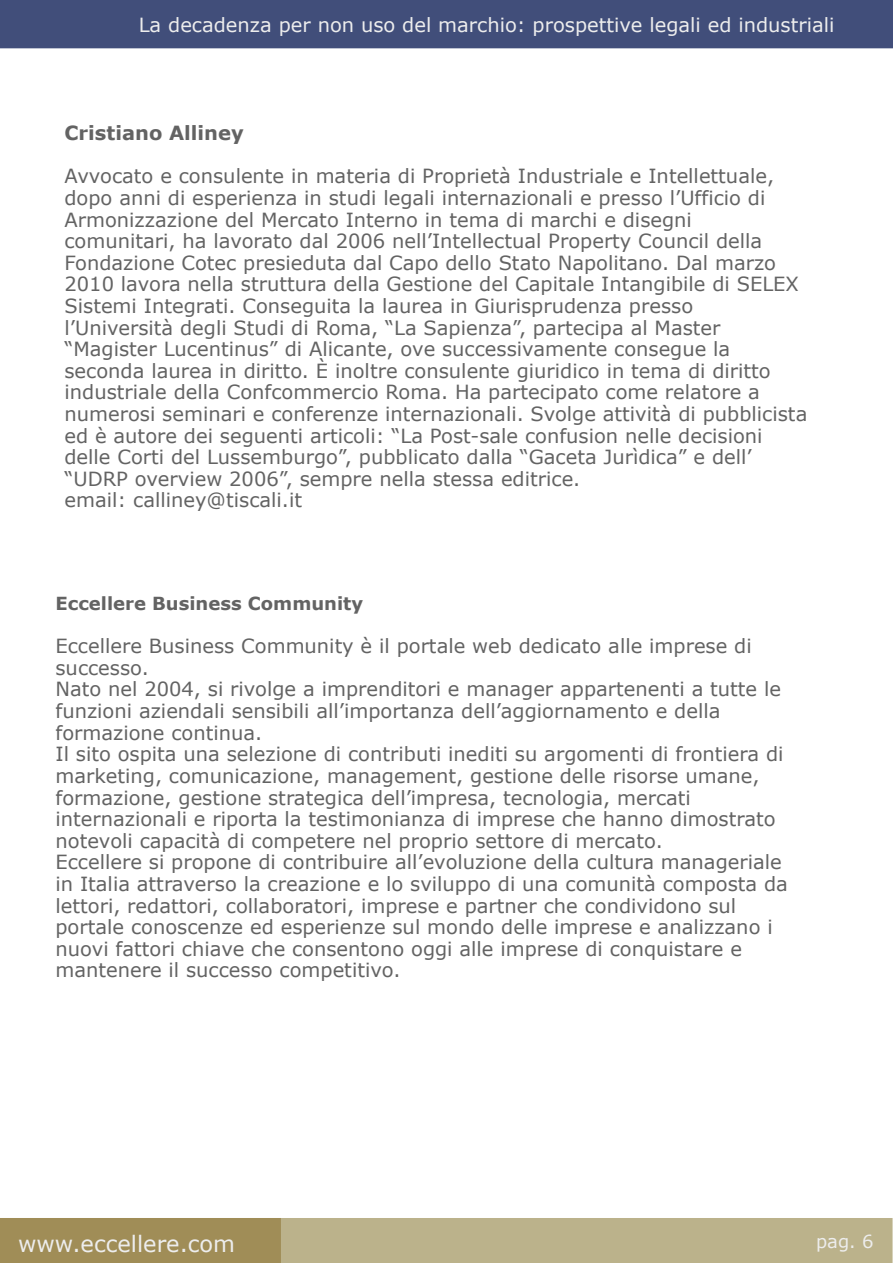
<style>
.page{position:relative;width:893px;height:1263px;background:#fff}
.page>*{position:absolute;margin:0;border:0;box-sizing:border-box;transform-origin:0 0}
.t1{font:22.5px "Verdana";color:#ededed}
.t2{font:19.5px/21.6px "Verdana";color:#636363}
.t3{font:19.5px "Verdana";color:#ededed}
.t4{font:700 19.5px "Verdana";color:#636363}
.t5{font:700 18px "Verdana";color:#636363}
.t6{font:18px "Verdana";color:#ededed}
</style>
<div class="page">
<div style="left:0;top:1218px;width:892px;height:45px;background:#bbb28b"></div>
<div style="left:0;top:1218px;width:281px;height:45px;background:#a08d57"></div>
<div style="left:0;top:0;width:893px;height:48px;background:#414e7a"></div>
<p class="t3" style="left:139px;top:12px;width:697px">La decadenza per non uso del marchio: prospettive legali ed industriali</p>
<p class="t4" style="left:64px;top:121px;width:181px">Cristiano Alliney</p>
<p class="t2" style="left:64px;top:165px;width:744px">Avvocato e consulente in materia di Proprietà Industriale e Intellettuale, dopo anni di esperienza in studi legali internazionali e presso l’Ufficio di Armonizzazione del Mercato Interno in tema di marchi e disegni comunitari, ha lavorato dal 2006 nell’Intellectual Property Council della Fondazione Cotec presieduta dal Capo dello Stato Napolitano. Dal marzo 2010 lavora nella struttura della Gestione del Capitale Intangibile di SELEX Sistemi Integrati. Conseguita la laurea in Giurisprudenza presso<br>l’Università degli Studi di Roma, “La Sapienza”, partecipa al Master “Magister Lucentinus” di Alicante, ove successivamente consegue la seconda laurea in diritto. È inoltre consulente giuridico in tema di diritto industriale della Confcommercio Roma. Ha partecipato come relatore a numerosi seminari e conferenze internazionali. Svolge attività di pubblicista ed è autore dei seguenti articoli: “La Post-sale confusion nelle decisioni delle Corti del Lussemburgo”, pubblicato dalla “Gaceta Jurìdica” e dell’ “UDRP overview 2006”, sempre nella stessa editrice.<br>email: calliney@tiscali.it</p>
<p class="t5" style="left:56px;top:592px;width:309px">Eccellere Business Community</p>
<p class="t2" style="left:56px;top:635px;width:734px">Eccellere Business Community è il portale web dedicato alle imprese di successo.<br>Nato nel 2004, si rivolge a imprenditori e manager appartenenti a tutte le funzioni aziendali sensibili all’importanza dell’aggiornamento e della formazione continua.<br>Il sito ospita una selezione di contributi inediti su argomenti di frontiera di marketing, comunicazione, management, gestione delle risorse umane, formazione, gestione strategica dell’impresa, tecnologia, mercati internazionali e riporta la testimonianza di imprese che hanno dimostrato notevoli capacità di competere nel proprio settore di mercato.<br>Eccellere si propone di contribuire all’evoluzione della cultura manageriale in Italia attraverso la creazione e lo sviluppo di una comunità composta da lettori, redattori, collaboratori, imprese e partner che condividono sul portale conoscenze ed esperienze sul mondo delle imprese e analizzano i nuovi fattori chiave che consentono oggi alle imprese di conquistare e mantenere il successo competitivo.</p>
<p class="t1" style="left:18px;top:1229px;width:219px">www.eccellere.com</p>
<p class="t6" style="left:816px;top:1230px;width:59px">pag. 6</p>
</div>
